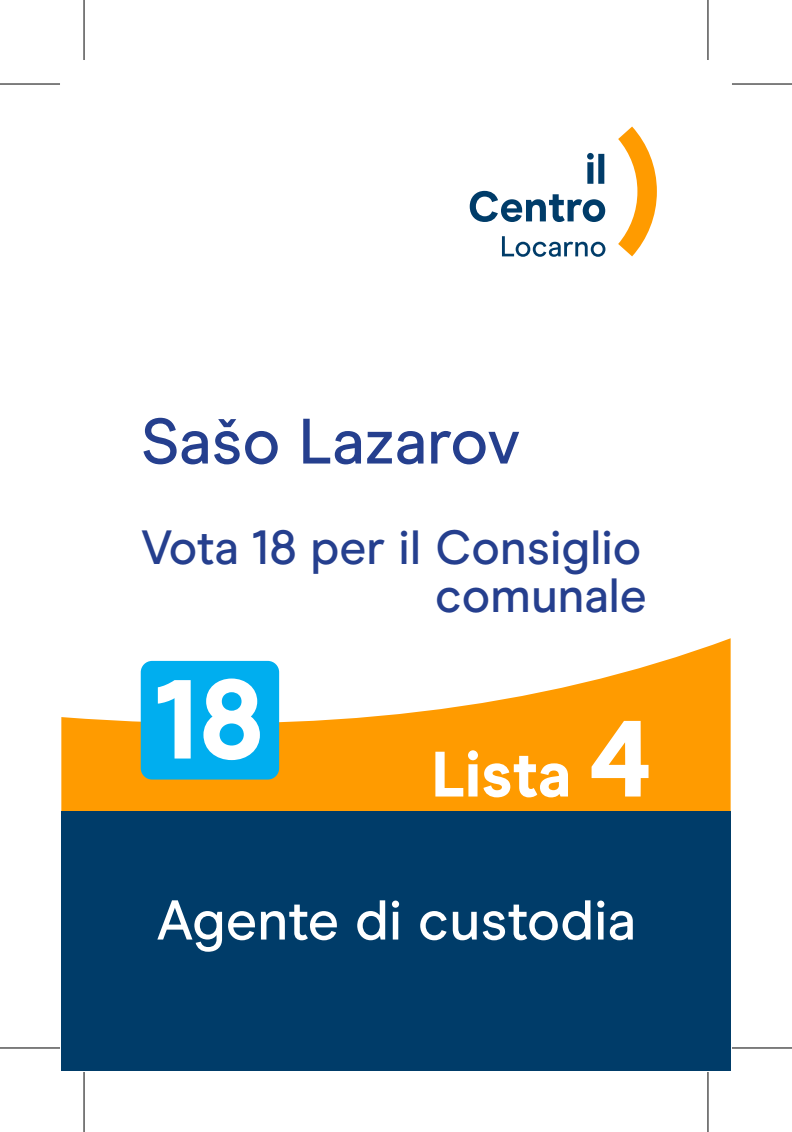
<style>
.page{position:relative;width:792px;height:1132px;background:#fff}
.page>*{position:absolute;margin:0;border:0;box-sizing:border-box;transform-origin:0 0}
.t1{font:800 112px "Modern Era";color:#fff}
.t2{font:500 64px "Modern Era";color:#253f8e}
.t3{font:800 64px "Modern Era";color:#fff}
.t4{font:500 56px "Modern Era";color:#fff}
.t5{font:500 48px/48px "Modern Era";color:#253f8e;text-align:right}
.s1{font-size:108px}
</style>
<div class="page">
<svg style="left:61px;top:638px;width:669px;height:173px;fill:#ff9b00"></svg>
<div style="left:61px;top:811px;width:669px;height:259px;background:#003c69"></div>
<svg style="left:618px;top:127px;width:39px;height:129px"></svg>
<svg style="left:470px;top:153px;width:135px;height:69px"></svg>
<svg style="left:502px;top:236px;width:103px;height:21px"></svg>
<div style="left:141px;top:661px;width:138px;height:118px;background:#00aeef;border-radius:11px"></div>
<svg style="left:0;top:1048px;width:60px;height:1px"></svg>
<svg style="left:732px;top:1048px;width:60px;height:1px"></svg>
<svg style="left:708px;top:0;width:1px;height:60px"></svg>
<svg style="left:708px;top:1072px;width:1px;height:60px"></svg>
<hr style="left:0;top:83px;width:60px;height:2px;background:#000">
<hr style="left:732px;top:83px;width:60px;height:2px;background:#000">
<hr style="left:0;top:1047px;width:60px;height:1px;background:#000">
<hr style="left:732px;top:1047px;width:60px;height:1px;background:#000">
<hr style="left:83px;top:0;width:2px;height:60px;background:#000">
<hr style="left:83px;top:1072px;width:2px;height:60px;background:#000">
<hr style="left:707px;top:0;width:1px;height:60px;background:#000">
<hr style="left:707px;top:1072px;width:1px;height:60px;background:#000">
<h2 class="t2" style="left:141px;top:404px;width:381px">Sašo Lazarov</h2>
<p class="t5" style="left:141px;top:523px;width:507px">Vota 18 per il Consiglio comunale</p>
<h1 class="t1" style="left:156px;top:652px;width:110px">18</h1>
<h2 class="t3" style="left:431px;top:736px;width:222px">Lista <span class="s1">4</span></h2>
<p class="t4" style="left:156px;top:887px;width:481px">Agente di custodia</p>
</div>
